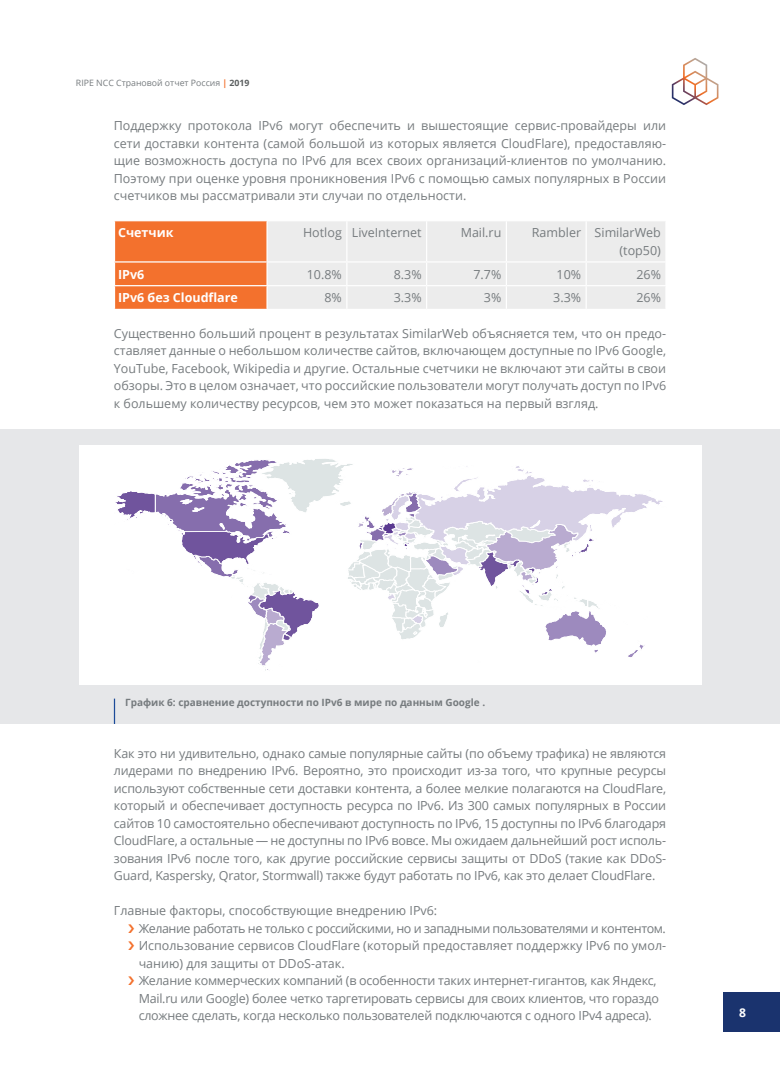
<style>
.page{position:relative;width:780px;height:1088px;background:#fff}
.page>*{position:absolute;margin:0;border:0;box-sizing:border-box;transform-origin:0 0}
.t1{font:12.5px/17.5px "Open Sans";letter-spacing:-.015em;color:#767b7e;text-align:justify}
.t2{font:700 12.5px "Open Sans";color:#fff}
.t3{font:700 12.12px "Open Sans";color:#fff}
.t4{font:700 10px "Open Sans";color:#767b7e}
.t5{font:8.75px "Open Sans";color:#767b7e}
.s1{font-weight:700;color:#f3712d}
.s2{font-weight:700;color:#5b5f60}
</style>
<div class="page">
<svg style="left:671px;top:58px;width:47px;height:47px"></svg>
<div style="left:723px;top:992px;width:57px;height:39px;background:#1a336e"></div>
<div style="left:268px;top:221px;width:397px;height:88px;background:#ececec"></div>
<div style="left:114px;top:221px;width:152px;height:88px;background:#f3712d"></div>
<hr style="left:346px;top:221px;width:1px;height:40px;background:#fff">
<hr style="left:426px;top:221px;width:1px;height:40px;background:#fff">
<hr style="left:505px;top:221px;width:2px;height:40px;background:#fff">
<hr style="left:585px;top:221px;width:1px;height:40px;background:#fff">
<hr style="left:114px;top:261px;width:153px;height:2px;background:#fff">
<hr style="left:267px;top:261px;width:80px;height:2px;background:#fff">
<hr style="left:347px;top:261px;width:79px;height:2px;background:#fff">
<hr style="left:426px;top:261px;width:80px;height:2px;background:#fff">
<hr style="left:506px;top:261px;width:80px;height:2px;background:#fff">
<hr style="left:505px;top:263px;width:2px;height:22px;background:#fff">
<hr style="left:586px;top:261px;width:80px;height:2px;background:#fff">
<hr style="left:114px;top:285px;width:153px;height:1px;background:#fff">
<hr style="left:267px;top:285px;width:80px;height:1px;background:#fff">
<hr style="left:347px;top:285px;width:79px;height:1px;background:#fff">
<svg style="left:346px;top:263px;width:1px;height:46px"></svg>
<hr style="left:426px;top:285px;width:80px;height:1px;background:#fff">
<svg style="left:426px;top:263px;width:1px;height:46px"></svg>
<hr style="left:506px;top:285px;width:80px;height:1px;background:#fff">
<hr style="left:505px;top:286px;width:2px;height:23px;background:#fff">
<hr style="left:586px;top:285px;width:80px;height:1px;background:#fff">
<svg style="left:585px;top:263px;width:1px;height:46px"></svg>
<div style="left:0;top:430px;width:780px;height:294px;background:#e6e7e9"></div>
<svg style="left:114px;top:698px;width:1px;height:26px"></svg>
<div style="left:79px;top:446px;width:622px;height:239px;background:#fff"></div>
<svg style="left:115px;top:459px;width:548px;height:212px"></svg>
<p class="t5" style="left:76px;top:76px;width:175px">RIPE NCC Страновой отчет Россия <span class="s1">|</span> <span class="s2">2019</span></p>
<p class="t1" style="left:114px;top:116px;width:553px">Поддержку протокола IPv6 могут обеспечить и вышестоящие сервис-провайдеры или сети доставки контента (самой большой из которых является CloudFlare), предоставляю&shy;щие возможность доступа по IPv6 для всех своих организаций-клиентов по умолчанию.<br>Поэтому при оценке уровня проникновения IPv6 с помощью самых популярных в России счетчиков мы рассматривали эти случаи по отдельности.</p>
<p class="t2" style="left:118px;top:224px;width:57px">Счетчик</p>
<p class="t1" style="left:303px;top:224px;width:120px">Hotlog LiveInternet</p>
<p class="t1" style="left:460px;top:224px;width:42px">Mail.ru</p>
<p class="t1" style="left:532px;top:224px;width:130px;text-align:right">Rambler SimilarWeb (top50)</p>
<p class="t2" style="left:118px;top:265px;width:28px">IPv6</p>
<p class="t1" style="left:307px;top:265px;width:37px">10.8%</p>
<p class="t1" style="left:393px;top:265px;width:29px">8.3%</p>
<p class="t1" style="left:473px;top:265px;width:29px">7.7%</p>
<p class="t1" style="left:556px;top:265px;width:26px">10%</p>
<p class="t1" style="left:636px;top:265px;width:26px">26%</p>
<p class="t2" style="left:118px;top:289px;width:121px">IPv6 без Cloudflare</p>
<p class="t1" style="left:324px;top:289px;width:19px">8%</p>
<p class="t1" style="left:393px;top:289px;width:29px">3.3%</p>
<p class="t1" style="left:484px;top:289px;width:19px">3%</p>
<p class="t1" style="left:553px;top:289px;width:29px">3.3%</p>
<p class="t1" style="left:636px;top:289px;width:26px">26%</p>
<p class="t1" style="left:114px;top:324px;width:553px">Существенно больший процент в результатах SimilarWeb объясняется тем, что он предо&shy;ставляет данные о небольшом количестве сайтов, включающем доступные по IPv6 Google, YouTube, Facebook, Wikipedia и другие. Остальные счетчики не включают эти сайты в свои обзоры. Это в целом означает, что российские пользователи могут получать доступ по IPv6 к большему количеству ресурсов, чем это может показаться на первый взгляд.</p>
<p class="t4" style="left:125px;top:695px;width:361px">График 6: сравнение доступности по IPv6 в мире по данным Google .</p>
<p class="t1" style="left:114px;top:744px;width:553px">Как это ни удивительно, однако самые популярные сайты (по объему трафика) не являются лидерами по внедрению IPv6. Вероятно, это происходит из-за того, что крупные ресурсы используют собственные сети доставки контента, а более мелкие полагаются на CloudFlare, который и обеспечивает доступность ресурса по IPv6. Из 300 самых популярных в России сайтов 10 самостоятельно обеспечивают доступность по IPv6, 15 доступны по IPv6 благодаря CloudFlare, а остальные — не доступны по IPv6 вовсе. Мы ожидаем дальнейший рост исполь&shy;зования IPv6 после того, как другие российские сервисы защиты от DDoS (такие как DDoS-Guard, Kaspersky, Qrator, Stormwall) также будут работать по IPv6, как это делает CloudFlare.</p>
<p class="t1" style="left:139px;top:901px;width:529px;text-align:left;text-indent:-25px">Главные факторы, способствующие внедрению IPv6:<br>Желание работать не только с российскими, но и западными пользователями и контентом.<br>Использование сервисов CloudFlare (который предоставляет поддержку IPv6 по умол&shy;чанию) для защиты от DDoS-атак.<br>Желание коммерческих компаний (в особенности таких интернет-гигантов, как Яндекс, Mail.ru или Google) более четко таргетировать сервисы для своих клиентов, что гораздо сложнее сделать, когда несколько пользователей подключаются с одного IPv4 адреса).</p>
<p class="t3" style="left:739px;top:1003px;width:8px">8</p>
</div>
